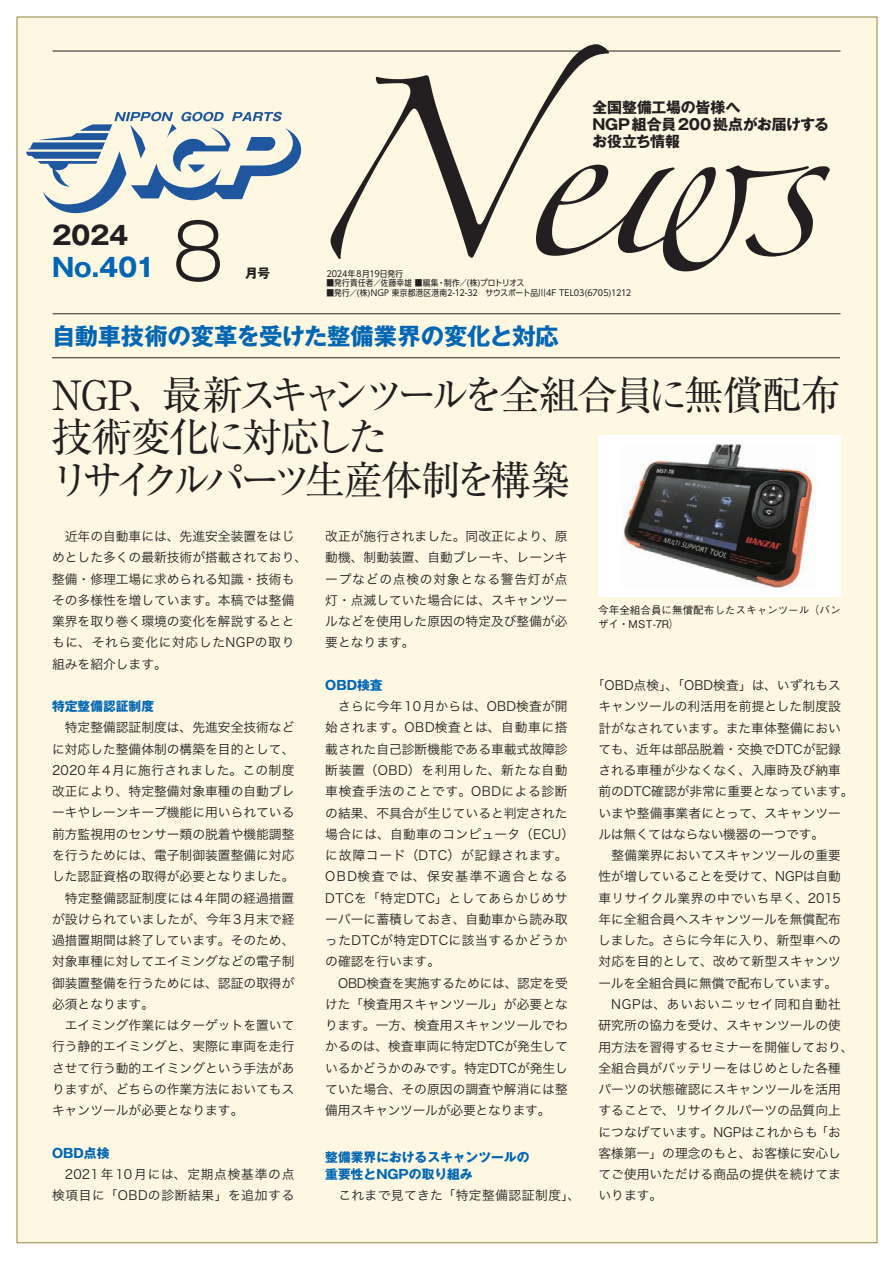
<style>
.page{position:relative;width:893px;height:1263px;background:#fff}
.page>*{position:absolute;margin:0;border:0;box-sizing:border-box;transform-origin:0 0}
.t1{font:160.5px "Zapfino";color:#231f20}
.t2{font:300 74.4px "Gothic MB101 Pro";color:#231f20}
.t3{font:40.35px/42.5px "Ryumin Pro";letter-spacing:-.115em;color:#231f20}
.t4{font:700 25.5px "Gothic MB101 Pro";color:#0166b3}
.t5{font:700 25.5px "Gothic MB101 Pro";color:#231f20}
.t6{font:700 23.4px "Gothic MB101 Pro";letter-spacing:-.015em;color:#0166b3}
.t7{font:700 14.85px/17px "Gothic MB101 Pro";letter-spacing:-.01em;color:#231f20}
.t8{font:12.75px/21.3px "Hira Kaku Pro W3";color:#231f20}
.t9{font:700 12.75px/17px "Gothic MB101 Pro";color:#0166b3}
.t10{font:12.75px/21.3px "Hira Kaku Pro W3";letter-spacing:.05em;color:#231f20}
.t11{font:12.75px "Hira Kaku Pro W3";letter-spacing:.035em;color:#231f20}
.t12{font:700 12.75px "Gothic MB101 Pro";color:#231f20}
.t13{font:500 10.65px/13.8px "Gothic BBB Pro";letter-spacing:-.005em;color:#231f20}
.t14{font:8.55px "UD Shin Go C Oniz Pr 6 N";letter-spacing:.01em;color:#231f20}
.t15{font:8.55px "UD Shin Go C Oniz Pr 6 N";letter-spacing:.03em;color:#231f20}
</style>
<div class="page">
<div style="left:17px;top:17px;width:860px;height:1226px;background:#fef8e2"></div>
<hr style="left:53px;top:51px;width:787px;height:1px;background:#231f20">
<svg style="left:26px;top:112px;width:275px;height:102px"></svg>
<hr style="left:52px;top:357px;width:788px;height:1px;background:#231f20">
<hr style="left:53px;top:313px;width:787px;height:1px;background:#231f20">
<div style="left:598px;top:435px;width:243px;height:162px;background:#fff"></div>
<img style="left:623px;top:443px;width:193px;height:145px">
<h3 class="t5" style="left:52px;top:214px;width:78px">2024</h3>
<h3 class="t4" style="left:52px;top:246px;width:105px">No.401</h3>
<h2 class="t2" style="left:161px;top:190px;width:76px">８</h2>
<p class="t12" style="left:245px;top:262px;width:26px">月号</p>
<h1 class="t1" style="left:298px;top:104px;width:523px">News</h1>
<p class="t7" style="left:592px;top:97px;width:238px">全国整備工場の皆様へ<br>NGP組合員200拠点がお届けするお役立ち情報</p>
<p class="t14" style="left:326px;top:266px;width:78px">2024年８月19日発行</p>
<p class="t15" style="left:326px;top:276px;width:200px">■発行責任者／佐藤幸雄 ■編集・制作／(株)プロトリオス</p>
<p class="t14" style="left:326px;top:286px;width:306px">■発行／(株)NGP 東京都港区港南2-12-32　サウスポート品川4F TEL03(6705)1212</p>
<h3 class="t6" style="left:52px;top:316px;width:508px">自動車技術の変革を受けた整備業界の変化と対応</h3>
<h3 class="t3" style="left:50px;top:371px;width:792px">NGP、最新スキャンツールを全組合員に無償配布技術変化に対応した<br>リサイクルパーツ生産体制を構築</h3>
<p class="t8" style="left:52px;top:525px;width:257px">　近年の自動車には、先進安全装置をはじめとした多くの最新技術が搭載されており、整備・修理工場に求められる知識・技術もその多様性を増しています。本稿では整備業界を取り巻く環境の変化を解説するとともに、それら変化に対応したNGPの取り組みを紹介します。</p>
<p class="t9" style="left:52px;top:696px;width:104px">特定整備認証制度</p>
<p class="t8" style="left:52px;top:716px;width:244px">　特定整備認証制度は、先進安全技術などに対応した整備体制の構築を目的として、<br>2020年4月に施行されました。この制度改正により、特定整備対象車種の自動ブレーキやレーンキープ機能に用いられている前方監視用のセンサー類の脱着や機能調整を行うためには、電子制御装置整備に対応した認証資格の取得が必要となりました。　特定整備認証制度には4年間の経過措置が設けられていましたが、今年3月末で経過措置期間は終了しています。そのため、対象車種に対してエイミングなどの電子制御装置整備を行うためには、認証の取得が必須となります。<br>　エイミング作業にはターゲットを置いて行う静的エイミングと、実際に車両を走行させて行う動的エイミングという手法がありますが、どちらの作業方法においてもスキャンツールが必要となります。</p>
<p class="t9" style="left:52px;top:1143px;width:59px">OBD点検</p>
<p class="t10" style="left:52px;top:1162px;width:244px">　2021年10月には、定期点検基準の点検項目に「OBDの診断結果」を追加する</p>
<p class="t8" style="left:325px;top:525px;width:244px;text-align:justify">改正が施行されました。同改正により、原動機、制動装置、自動ブレーキ、レーンキープなどの点検の対象となる警告灯が点灯・点滅していた場合には、スキャンツールなどを使用した原因の特定及び整備が必要となります。</p>
<p class="t9" style="left:325px;top:675px;width:59px">OBD検査</p>
<p class="t8" style="left:325px;top:695px;width:251px">　さらに今年10月からは、OBD検査が開始されます。OBD検査とは、自動車に搭載された自己診断機能である車載式故障診断装置（OBD）を利用した、新たな自動車検査手法のことです。OBDによる診断の結果、不具合が生じていると判定された場合には、自動車のコンピュータ（ECU）に故障コード（DTC）が記録されます。<br>OBD検査では、保安基準不適合となる<br>DTCを「特定DTC」としてあらかじめサーバーに蓄積しておき、自動車から読み取ったDTCが特定DTCに該当するかどうかの確認を行います。<br>　OBD検査を実施するためには、認定を受けた「検査用スキャンツール」が必要となります。一方、検査用スキャンツールでわかるのは、検査車両に特定DTCが発生しているかどうかのみです。特定DTCが発生していた場合、その原因の調査や解消には整備用スキャンツールが必要となります。</p>
<p class="t9" style="left:325px;top:1147px;width:206px">整備業界におけるスキャンツールの重要性とNGPの取り組み</p>
<p class="t11" style="left:325px;top:1184px;width:257px">　これまで見てきた「特定整備認証制度」、</p>
<p class="t13" style="left:598px;top:602px;width:244px">今年全組合員に無償配布したスキャンツール（バンザイ・MST-7R）</p>
<p class="t8" style="left:598px;top:674px;width:257px;text-indent:-6px">「OBD点検」、「OBD検査」は、いずれもスキャンツールの利活用を前提とした制度設計がなされています。また車体整備においても、近年は部品脱着・交換でDTCが記録される車種が少なくなく、入庫時及び納車前のDTC確認が非常に重要となっています。いまや整備事業者にとって、スキャンツールは無くてはならない機器の一つです。<br>　整備業界においてスキャンツールの重要性が増していることを受けて、NGPは自動車リサイクル業界の中でいち早く、2015年に全組合員へスキャンツールを無償配布しました。さらに今年に入り、新型車への対応を目的として、改めて新型スキャンツールを全組合員に無償で配布しています。　NGPは、あいおいニッセイ同和自動社研究所の協力を受け、スキャンツールの使用方法を習得するセミナーを開催しており、全組合員がバッテリーをはじめとした各種パーツの状態確認にスキャンツールを活用することで、リサイクルパーツの品質向上につなげています。NGPはこれからも「お客様第一」の理念のもと、お客様に安心してご使用いただける商品の提供を続けてまいります。</p>
</div>
